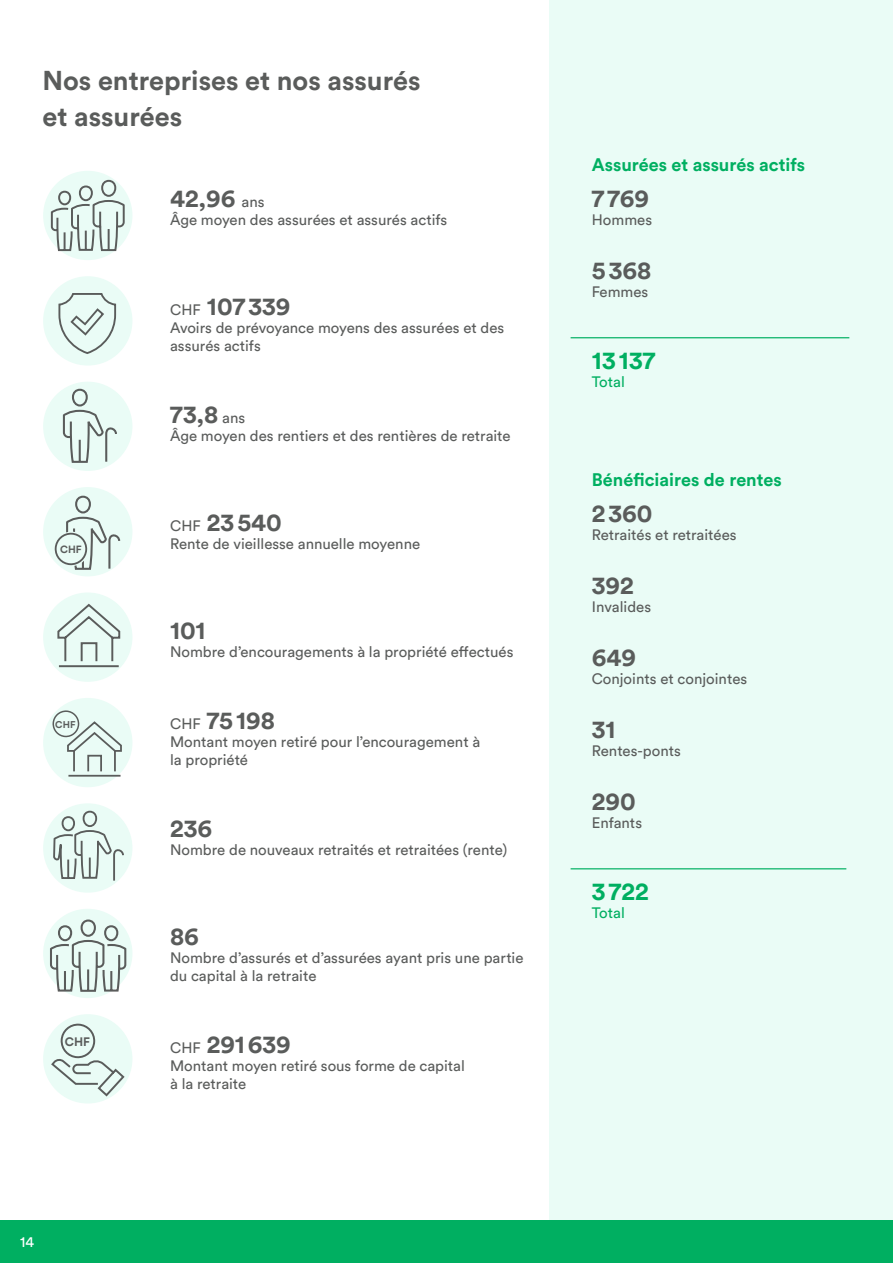
<style>
.page{position:relative;width:893px;height:1263px;background:#fff}
.page>*{position:absolute;margin:0;border:0;box-sizing:border-box;transform-origin:0 0}
.Titre{font:700 27px/36px "Circular Std";color:#5a5c5b}
.courant_thèmes{font:700 25.05px "Circular Std";color:#5a5c5b}
.courant{font:700 25.05px "Circular Std";color:#5a5c5b}
.courant_thèmes-2{font:700 25.05px "Circular Std";letter-spacing:.01em;color:#00af61}
.t1{font:700 18px "Circular Std";color:#00af61}
.courant-2{font:15px/18px "Circular Std";color:#5a5c5b}
.courant-3{font:15px "Circular Std";color:#00af61}
.t2{font:15px "Circular Std";color:#fff}
.t3{font:700 12.15px "Circular Std";color:#5a5c5b}
.sous-titre{font:700 10.35px "Circular Std";color:#5a5c5b}
.sous-titre-2{font:700 9.75px "Circular Std";color:#5a5c5b}
.s1{font-weight:400;font-size:15px}
</style>
<div class="page">
<div style="left:43px;top:487px;width:89px;height:89px;background:#eafcf6;border-radius:50%"></div>
<svg style="left:66px;top:495px;width:55px;height:76px"></svg>
<svg style="left:54px;top:532px;width:35px;height:34px"></svg>
<div style="left:55px;top:533px;width:32px;height:32px;background:#eafcf6;border-radius:50%"></div>
<div style="left:54px;top:532px;width:34px;height:33px;border:2px solid #5a5c5b;border-radius:50%"></div>
<div style="left:549px;top:0;width:344px;height:1235px;background:#eafcf6"></div>
<div style="left:43px;top:171px;width:89px;height:89px;background:#eafcf6;border-radius:50%"></div>
<div style="left:43px;top:276px;width:89px;height:90px;background:#eafcf6;border-radius:50%"></div>
<div style="left:43px;top:382px;width:89px;height:89px;background:#eafcf6;border-radius:50%"></div>
<div style="left:43px;top:592px;width:89px;height:90px;background:#eafcf6;border-radius:50%"></div>
<div style="left:43px;top:698px;width:89px;height:89px;background:#eafcf6;border-radius:50%"></div>
<div style="left:43px;top:803px;width:89px;height:90px;background:#eafcf6;border-radius:50%"></div>
<div style="left:43px;top:909px;width:89px;height:89px;background:#eafcf6;border-radius:50%"></div>
<div style="left:43px;top:1014px;width:89px;height:89px;background:#eafcf6;border-radius:50%"></div>
<hr style="left:571px;top:337px;width:278px;height:1px;background:#00af61">
<hr style="left:571px;top:868px;width:275px;height:1px;background:#00af61">
<svg style="left:50px;top:179px;width:75px;height:73px"></svg>
<svg style="left:57px;top:602px;width:64px;height:66px"></svg>
<svg style="left:49px;top:918px;width:78px;height:74px"></svg>
<svg style="left:62px;top:388px;width:56px;height:76px"></svg>
<svg style="left:51px;top:1023px;width:75px;height:75px"></svg>
<svg style="left:58px;top:293px;width:59px;height:61px"></svg>
<svg style="left:52px;top:698px;width:73px;height:183px"></svg>
<div style="left:0;top:1220px;width:893px;height:43px;background:#00af61"></div>
<p class="Titre" style="left:43px;top:62px;width:379px">Nos entreprises et nos assurés et assurées</p>
<p class="courant" style="left:170px;top:182px;width:96px">42,96 <span class="s1">ans</span></p>
<p class="courant-2" style="left:170px;top:211px;width:279px">Âge moyen des assurées et assurés actifs</p>
<p class="courant_thèmes" style="left:170px;top:290px;width:122px"><span class="s1">CHF</span> 107339</p>
<p class="courant-2" style="left:170px;top:319px;width:336px">Avoirs de prévoyance moyens des assurées et des assurés actifs</p>
<p class="sous-titre" style="left:60px;top:543px;width:23px">CHF</p>
<p class="sous-titre-2" style="left:55px;top:718px;width:22px">CHF</p>
<p class="t3" style="left:65px;top:1033px;width:27px">CHF</p>
<p class="courant" style="left:170px;top:398px;width:77px">73,8 <span class="s1">ans</span></p>
<p class="courant-2" style="left:170px;top:427px;width:342px">Âge moyen des rentiers et des rentières de retraite</p>
<p class="courant_thèmes" style="left:170px;top:506px;width:113px"><span class="s1">CHF</span> 23540</p>
<p class="courant-2" style="left:170px;top:535px;width:252px">Rente de vieillesse annuelle moyenne</p>
<p class="courant_thèmes" style="left:170px;top:614px;width:37px">101</p>
<p class="courant-2" style="left:170px;top:643px;width:345px">Nombre d’encouragements à la propriété effectués</p>
<p class="courant_thèmes" style="left:170px;top:704px;width:106px"><span class="s1">CHF</span> 75198</p>
<p class="courant-2" style="left:170px;top:733px;width:312px">Montant moyen retiré pour l’encouragement à la propriété</p>
<p class="courant_thèmes" style="left:170px;top:812px;width:43px">236</p>
<p class="courant-2" style="left:170px;top:841px;width:339px">Nombre de nouveaux retraités et retraitées (rente)</p>
<p class="courant" style="left:170px;top:920px;width:30px">86</p>
<p class="courant-2" style="left:170px;top:949px;width:355px">Nombre d’assurés et d’assurées ayant pris une partie du capital à la retraite</p>
<p class="courant" style="left:170px;top:1028px;width:122px"><span class="s1">CHF</span> 291639</p>
<p class="courant-2" style="left:170px;top:1057px;width:296px">Montant moyen retiré sous forme de capital à la retraite</p>
<p class="t2" style="left:20px;top:1233px;width:15px">14</p>
<p class="t1" style="left:592px;top:153px;width:215px">Assurées et assurés actifs</p>
<p class="courant_thèmes" style="left:592px;top:182px;width:59px">7769</p>
<p class="courant-2" style="left:592px;top:211px;width:62px">Hommes</p>
<p class="courant_thèmes" style="left:592px;top:254px;width:61px">5368</p>
<p class="courant-2" style="left:592px;top:283px;width:58px">Femmes</p>
<p class="courant_thèmes-2" style="left:592px;top:344px;width:65px">13137</p>
<p class="courant-3" style="left:592px;top:373px;width:34px">Total</p>
<p class="t1" style="left:592px;top:468px;width:191px">Bénéficiaires de rentes</p>
<p class="courant_thèmes" style="left:592px;top:497px;width:62px">2360</p>
<p class="courant-2" style="left:592px;top:526px;width:146px">Retraités et retraitées</p>
<p class="courant_thèmes" style="left:592px;top:569px;width:43px">392</p>
<p class="courant-2" style="left:592px;top:598px;width:61px">Invalides</p>
<p class="courant_thèmes" style="left:592px;top:641px;width:46px">649</p>
<p class="courant-2" style="left:592px;top:670px;width:157px">Conjoints et conjointes</p>
<p class="courant_thèmes" style="left:592px;top:713px;width:25px">31</p>
<p class="courant-2" style="left:592px;top:742px;width:91px">Rentes-ponts</p>
<p class="courant" style="left:592px;top:785px;width:45px">290</p>
<p class="courant-2" style="left:592px;top:814px;width:52px">Enfants</p>
<p class="courant_thèmes-2" style="left:592px;top:875px;width:58px">3722</p>
<p class="courant-3" style="left:592px;top:904px;width:34px">Total</p>
</div>
